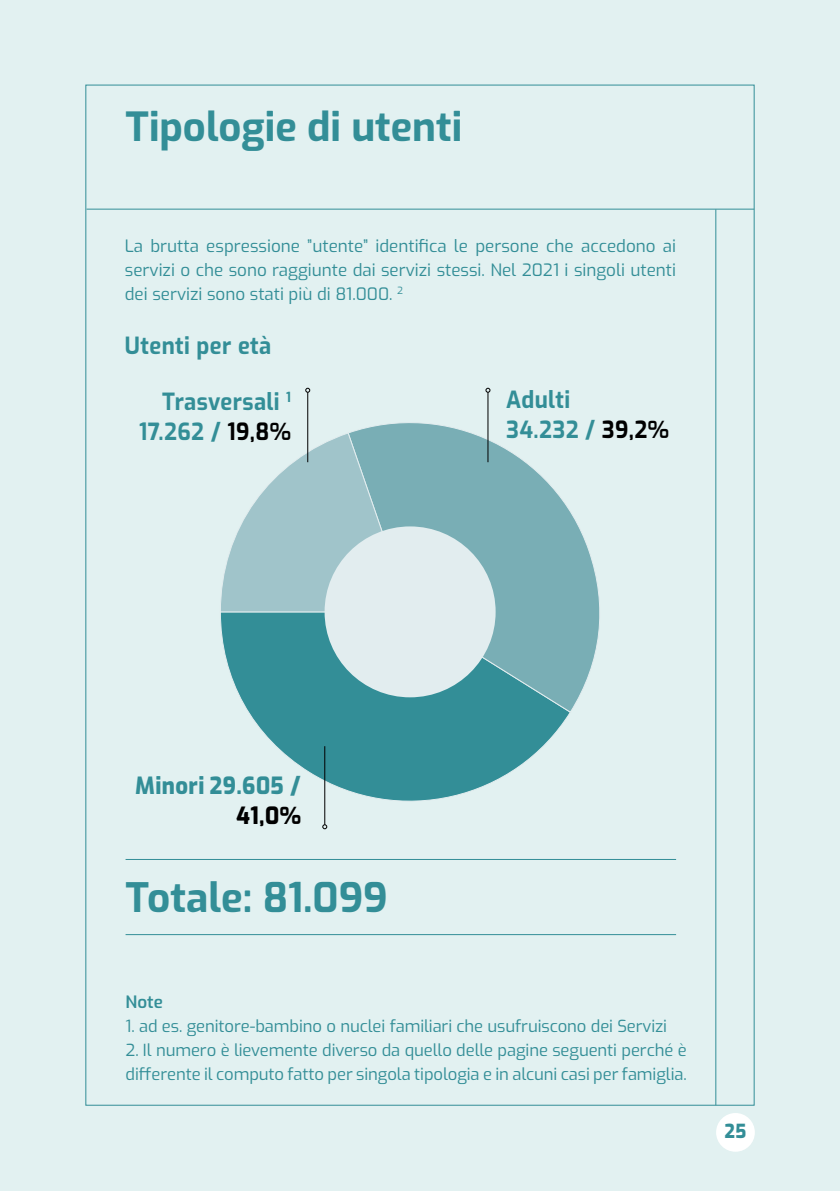
<style>
.page{position:relative;width:840px;height:1191px;background:#fff}
.page>*{position:absolute;margin:0;border:0;box-sizing:border-box;transform-origin:0 0}
.t1{font:700 40.4px "Exo";color:#338e97}
.t2{font:700 40px "Exo";color:#338e97}
.t3{font:700 23.6px/30px "Exo";letter-spacing:.02em;color:#338e97;scale:.93 1}
.t4{font:800 23.6px "Exo";letter-spacing:.02em;color:#338e97;scale:.93 1}
.t5{font:800 23.6px "Exo";color:#000;scale:.93 1}
.t6{font:800 19.2px "Exo";color:#338e97;scale:.93 1}
.t7{font:17px/24px "Exo";color:#338e97;text-align:justify}
.t8{font:600 17px "Exo";color:#338e97}
.t9{font:16.6px/24px "Exo";letter-spacing:-.005em;color:#338e97}
.s1{color:#000}
</style>
<div class="page">
<div style="left:0;top:0;width:839px;height:1191px;background:#e2f1f1"></div>
<svg style="left:220px;top:613px;width:349px;height:214px"></svg>
<svg style="left:347px;top:399px;width:253px;height:314px"></svg>
<svg style="left:221px;top:432px;width:190px;height:181px"></svg>
<div style="left:324px;top:526px;width:171px;height:171px;background:#e2edef;border-radius:50%"></div>
<hr style="left:86px;top:209px;width:667px;height:1px;background:#338e97">
<hr style="left:715px;top:209px;width:1px;height:896px;background:#338e97">
<div style="left:715px;top:1113px;width:39px;height:38px;background:#fff;border-radius:50%"></div>
<hr style="left:125px;top:859px;width:550px;height:1px;background:#338e97">
<hr style="left:125px;top:934px;width:550px;height:1px;background:#338e97">
<hr style="left:487px;top:392px;width:1px;height:70px;background:#000">
<svg style="left:485px;top:388px;width:5px;height:5px"></svg>
<hr style="left:324px;top:746px;width:1px;height:78px;background:#000">
<svg style="left:322px;top:824px;width:5px;height:5px"></svg>
<hr style="left:307px;top:392px;width:1px;height:70px;background:#000">
<svg style="left:305px;top:388px;width:5px;height:5px"></svg>
<h2 class="t2" style="left:125px;top:96px;width:338px">Tipologie di utenti</h2>
<p class="t7" style="left:125px;top:233px;width:552px">La brutta espressione ”utente” identifica le persone che accedono ai servizi o che sono raggiunte dai servizi stessi. Nel 2021 i singoli utenti dei servizi sono stati più di 81.000. <sup>2</sup></p>
<h3 class="t3" style="left:125px;top:329px;width:159px">Utenti per età</h3>
<h3 class="t3" style="left:139px;top:385px;width:165px;text-align:right">Trasversali <sup>1<br></sup>17.262 / <span class="s1">19,8%</span></h3>
<h3 class="t3" style="left:506px;top:383px;width:176px">Adulti<br>34.232 / <span class="s1">39,2%</span></h3>
<h3 class="t4" style="left:135px;top:767px;width:180px">Minori 29.605 /</h3>
<h3 class="t5" style="left:236px;top:797px;width:71px">41,0%</h3>
<h1 class="t1" style="left:125px;top:866px;width:263px">Totale: 81.099</h1>
<p class="t8" style="left:125px;top:989px;width:39px">Note</p>
<p class="t9" style="left:125px;top:1013px;width:542px">1. ad es. genitore-bambino o nuclei familiari che usufruiscono dei Servizi</p>
<p class="t9" style="left:125px;top:1037px;width:562px">2. Il numero è lievemente diverso da quello delle pagine seguenti perché è differente il computo fatto per singola tipologia e in alcuni casi per famiglia.</p>
<p class="t6" style="left:724px;top:1116px;width:25px">25</p>
</div>
